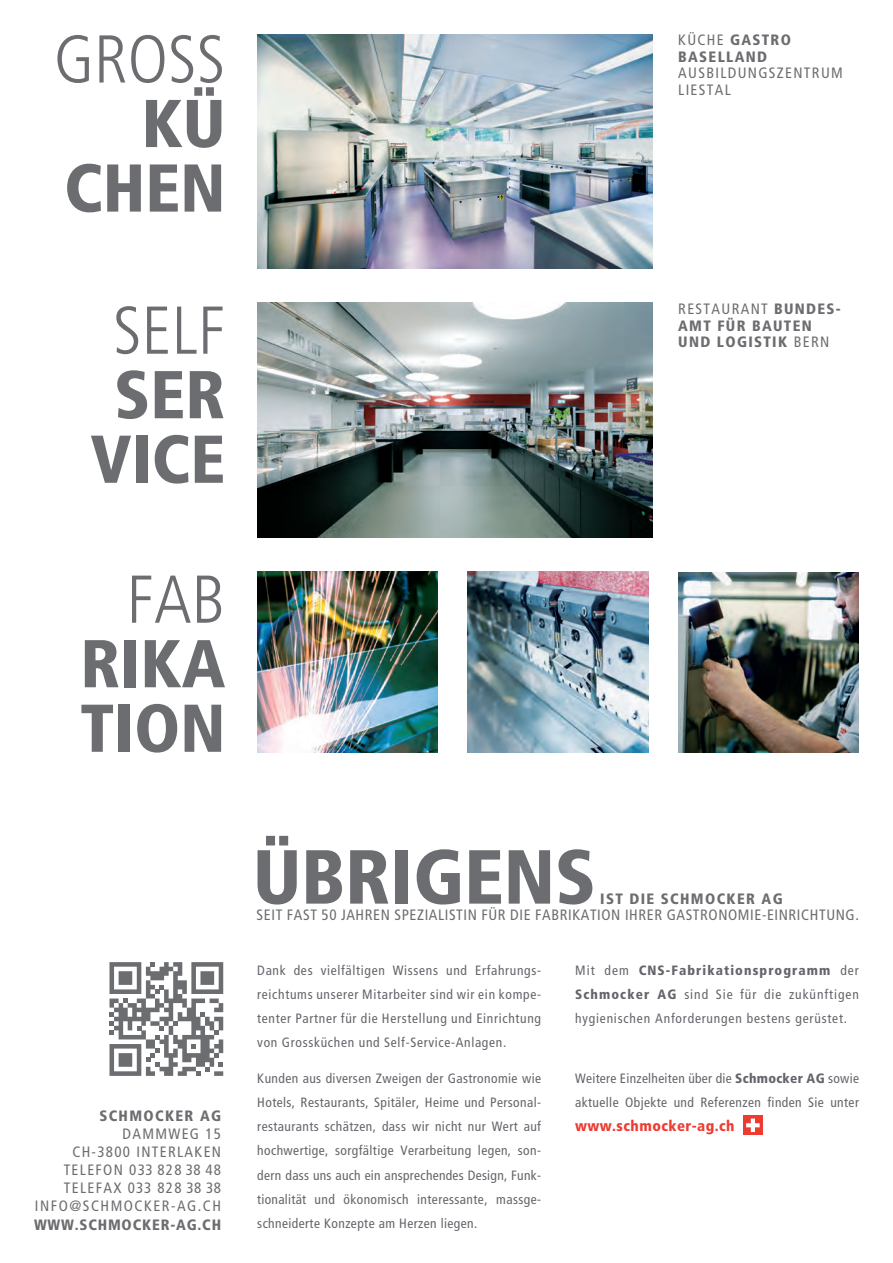
<style>
.page{position:relative;width:893px;height:1263px;background:#fff}
.page>*{position:absolute;margin:0;border:0;box-sizing:border-box;transform-origin:0 0}
.t1{font:900 condensed 76.5px "Frutiger";color:#6c6d70}
.t2{font:900 condensed 67.5px/64.5px "Frutiger";color:#6c6d70;text-align:right}
.t3{font:300 condensed 67.5px "Frutiger";color:#6c6d70}
.t4{font:condensed 15px/18px "Frutiger";letter-spacing:.09em;color:#6c6d70;text-align:right}
.t5{font:900 condensed 15px/16.5px "Frutiger";letter-spacing:.09em;color:#6c6d70}
.t6{font:condensed 15px "Frutiger";letter-spacing:.04em;color:#6c6d70}
.t7{font:900 condensed 15px "Frutiger";letter-spacing:.03em;color:#ee3b32}
.t8{font:900 condensed 15px "Frutiger";letter-spacing:.055em;color:#6c6d70}
.t9{font:condensed 13.5px/24px "Frutiger";letter-spacing:.03em;color:#63656a;text-align:justify}
.s1{font-weight:400}
.s2{font-weight:900}
</style>
<div class="page">
<div style="left:743px;top:1116px;width:19px;height:19px;background:#ee3b32"></div>
<svg style="left:743px;top:1115px;width:17px;height:18px"></svg>
<img style="left:468px;top:572px;width:180px;height:181px">
<img style="left:257px;top:572px;width:181px;height:181px">
<img style="left:678px;top:572px;width:181px;height:180px">
<img style="left:257px;top:34px;width:396px;height:235px">
<img style="left:257px;top:303px;width:396px;height:235px">
<svg style="left:109px;top:962px;width:114px;height:114px"></svg>
<h2 class="t3" style="left:54px;top:21px;width:173px">GROSS</h2>
<h2 class="t2" style="left:64px;top:91px;width:163px">KÜ<br>CHEN</h2>
<h2 class="t3" style="left:113px;top:292px;width:114px">SELF</h2>
<h2 class="t2" style="left:90px;top:362px;width:137px;text-align:center">SER<br>VICE</h2>
<p class="t5" style="left:678px;top:32px;width:114px"><span class="s1">KÜCHE</span> GASTRO<br>BASELLAND</p>
<p class="t4" style="left:678px;top:65px;width:166px;line-height:16.5px;text-align:left">AUSBILDUNGSZENTRUM<br>LIESTAL</p>
<p class="t5" style="left:678px;top:301px;width:164px"><span class="s1">RESTAURANT</span> BUNDES-<br>AMT FÜR BAUTEN<br>UND LOGISTIK <span class="s1">BERN</span></p>
<h2 class="t3" style="left:127px;top:561px;width:100px">FAB</h2>
<h2 class="t2" style="left:80px;top:631px;width:146px;text-align:left">RIKA<br>TION</h2>
<p class="t5" style="left:99px;top:1108px;width:123px">SCHMOCKER AG</p>
<p class="t4" style="left:35px;top:1125px;width:188px">DAMMWEG 15<br>CH-3800 INTERLAKEN<br>TELEFON 033 828 38 48<br>TELEFAX 033 828 38 38<br>INFO@SCHMOCKER-AG.CH</p>
<p class="t8" style="left:34px;top:1216px;width:189px">WWW.SCHMOCKER-AG.CH</p>
<h1 class="t1" style="left:253px;top:831px;width:344px">ÜBRIGENS</h1>
<p class="t5" style="left:600px;top:890px;width:184px">IST DIE SCHMOCKER AG</p>
<p class="t6" style="left:257px;top:906px;width:604px">SEIT FAST 50 JAHREN SPEZIALISTIN FÜR DIE FABRIKATION IHRER GASTRONOMIE-EINRICHTUNG.</p>
<p class="t9" style="left:257px;top:959px;width:285px">Dank des vielfältigen Wissens und Erfahrungs&shy;reichtums unserer Mitarbeiter sind wir ein kompe&shy;tenter Partner für die Herstellung und Einrichtung von Grossküchen und Self-Service-Anlagen.</p>
<p class="t9" style="left:257px;top:1067px;width:285px">Kunden aus diversen Zweigen der Gastronomie wie Hotels, Restaurants, Spitäler, Heime und Personal&shy;restaurants schätzen, dass wir nicht nur Wert auf hochwertige, sorgfältige Verarbeitung legen, son&shy;dern dass uns auch ein ansprechendes Design, Funk&shy;tionalität und ökonomisch interessante, massge&shy;schneiderte Konzepte am Herzen liegen.</p>
<p class="t9" style="left:575px;top:959px;width:285px">Mit dem <span class="s2">CNS-Fabrikationsprogramm</span> der <span class="s2">Schmocker AG</span> sind Sie für die zukünftigen hygienischen Anforderungen bestens gerüstet.</p>
<p class="t9" style="left:575px;top:1067px;width:285px">Weitere Einzelheiten über die <span class="s2">Schmocker AG</span> sowie aktuelle Objekte und Referenzen finden Sie unter</p>
<p class="t7" style="left:575px;top:1117px;width:161px">www.schmocker-ag.ch</p>
</div>
